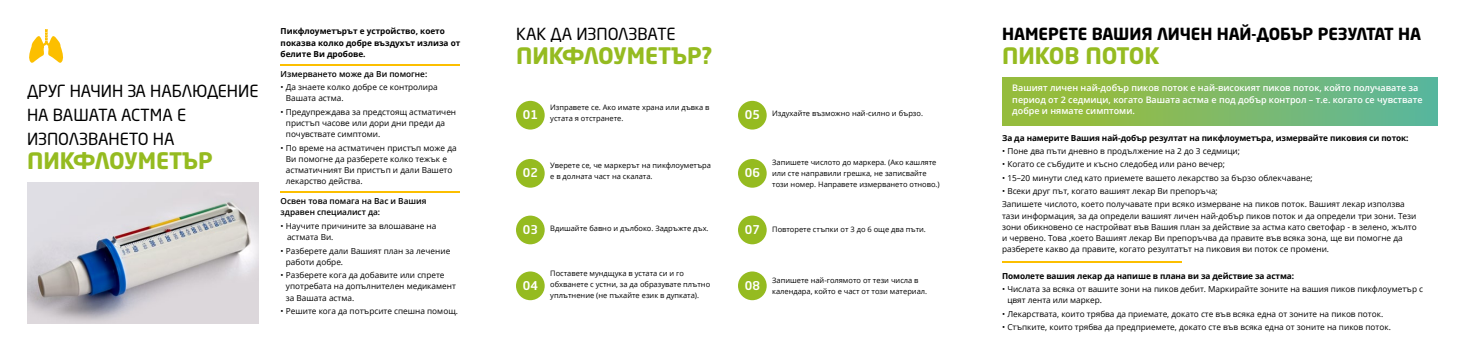
<style>
.page{position:relative;width:1467px;height:351px;background:#fff}
.page>*{position:absolute;margin:0;border:0;box-sizing:border-box;transform-origin:0 0}
.t1{font:700 22.5px "Neo Sans W1 G";color:#95bb20}
.t2{font:16.5px/24px "Neo Sans W1 G";color:#000}
.t3{font:700 16.5px "Neo Sans W1 G";color:#000}
.t4{font:500 12px "Neo Sans W1 G";color:#fff}
.t5{font:600 9px/11.2px "Open Sans";color:#fff}
.t6{font:8.25px/11.2px "Open Sans";color:#000}
.t7{font:700 8.25px/11.2px "Open Sans";letter-spacing:-.01em;color:#000}
.t8{font:600 8.25px/11.2px "Open Sans";color:#000}
.t9{font:7.5px/11.2px "Open Sans";color:#000}
</style>
<div class="page">
<svg style="left:29px;top:29px;width:35px;height:34px"></svg>
<hr style="left:281px;top:64px;width:179px;height:2px;background:#fcbf00">
<hr style="left:281px;top:191px;width:179px;height:1px;background:#fcbf00">
<img style="left:27px;top:182px;width:232px;height:142px">
<div style="left:516px;top:101px;width:29px;height:28px;background:#95bb20;border-radius:50%"></div>
<div style="left:738px;top:101px;width:29px;height:28px;background:#95bb20;border-radius:50%"></div>
<div style="left:516px;top:215px;width:29px;height:29px;background:#95bb20;border-radius:50%"></div>
<div style="left:738px;top:215px;width:29px;height:29px;background:#95bb20;border-radius:50%"></div>
<div style="left:516px;top:159px;width:29px;height:29px;background:#95bb20;border-radius:50%"></div>
<div style="left:738px;top:159px;width:29px;height:29px;background:#95bb20;border-radius:50%"></div>
<div style="left:516px;top:271px;width:29px;height:29px;background:#95bb20;border-radius:50%"></div>
<div style="left:738px;top:271px;width:29px;height:29px;background:#95bb20;border-radius:50%"></div>
<div style="left:1002px;top:77px;width:435px;height:49px;background:linear-gradient(to right,#a0bd2f,#5cb69e)"></div>
<hr style="left:1002px;top:262px;width:179px;height:1px;background:#fcbf00">
<h2 class="t2" style="left:27px;top:79px;width:233px">ДРУГ НАЧИН ЗА НАБЛЮДЕНИЕ<br>НА ВАШАТА АСТМА Е<br>ИЗПОЛЗВАНЕТО НА</h2>
<h1 class="t1" style="left:27px;top:146px;width:187px">ПИКФЛОУМЕТЪР</h1>
<p class="t7" style="left:281px;top:26px;width:181px">Пикфлоуметърът е устройство, което показва колко добре въздухът излиза от белите Ви дробове.</p>
<p class="t8" style="left:281px;top:68px;width:148px">Измерването може да Ви помогне:</p>
<p class="t6" style="left:286px;top:81px;width:153px;text-indent:-5px">• Да знаете колко добре се контролира<br>Вашата астма.</p>
<p class="t6" style="left:286px;top:106px;width:172px;text-indent:-5px">• Предупреждава за предстоящ астматичен пристъп часове или дори дни преди да почувствате симптоми.</p>
<p class="t6" style="left:286px;top:142px;width:172px;text-indent:-5px">• По време на астматичен пристъп може да Ви помогне да разберете колко тежък е астматичният Ви пристъп и дали Вашето лекарство действа.</p>
<p class="t8" style="left:281px;top:195px;width:147px">Освен това помага на Вас и Вашия здравен специалист да:</p>
<p class="t6" style="left:287px;top:220px;width:151px;text-indent:-6px">• Научите причините за влошаване на астмата Ви.</p>
<p class="t6" style="left:286px;top:245px;width:166px;text-indent:-5px">• Разберете дали Вашият план за лечение работи добре.</p>
<p class="t6" style="left:286px;top:269px;width:172px;text-indent:-5px">• Разберете кога да добавите или спрете употребата на допълнителен медикамент за Вашата астма.</p>
<p class="t6" style="left:281px;top:305px;width:179px">• Решите кога да потърсите спешна помощ.</p>
<h2 class="t2" style="left:516px;top:21px;width:161px">КАК ДА ИЗПОЛЗВАТЕ</h2>
<h1 class="t1" style="left:516px;top:41px;width:198px">ПИКФЛОУМЕТЪР?</h1>
<p class="t9" style="left:550px;top:101px;width:161px">Изправете се. Ако имате храна или дъвка в устата я отстранете.</p>
<p class="t9" style="left:772px;top:107px;width:152px">Издухайте възможно най-силно и бързо.</p>
<h3 class="t4" style="left:523px;top:107px;width:17px">01</h3>
<h3 class="t4" style="left:745px;top:107px;width:17px">05</h3>
<p class="t9" style="left:550px;top:159px;width:162px">Уверете се, че маркерът на пикфлоуметъра е в долната част на скалата.</p>
<p class="t9" style="left:772px;top:156px;width:169px">Запишете числото до маркера. (Ако кашляте или сте направили грешка, не записвайте този номер. Направете измерването отново.)</p>
<h3 class="t4" style="left:523px;top:165px;width:17px">02</h3>
<h3 class="t4" style="left:745px;top:165px;width:17px">06</h3>
<h3 class="t4" style="left:523px;top:222px;width:17px">03</h3>
<h3 class="t4" style="left:745px;top:222px;width:17px">07</h3>
<p class="t9" style="left:550px;top:222px;width:160px">Вдишайте бавно и дълбоко. Задръжте дъх.</p>
<p class="t9" style="left:772px;top:223px;width:155px">Повторете стъпки от 3 до 6 още два пъти.</p>
<p class="t9" style="left:550px;top:267px;width:162px">Поставете мундщука в устата си и го обхванете с устни, за да образувате плътно уплътнение (не пъхайте език в дупката).</p>
<p class="t9" style="left:772px;top:274px;width:156px">Запишете най-голямото от тези числа в календара, който е част от този материал.</p>
<h3 class="t4" style="left:523px;top:277px;width:17px">04</h3>
<h3 class="t4" style="left:745px;top:277px;width:17px">08</h3>
<h2 class="t3" style="left:1002px;top:23px;width:420px">НАМЕРЕТЕ ВАШИЯ ЛИЧЕН НАЙ-ДОБЪР РЕЗУЛТАТ НА</h2>
<h1 class="t1" style="left:1002px;top:41px;width:159px">ПИКОВ ПОТОК</h1>
<p class="t5" style="left:1012px;top:82px;width:412px">Вашият личен най-добър пиков поток е най-високият пиков поток, който получавате за период от 2 седмици, когато Вашата астма е под добър контрол – т.е. когато се чувствате добре и нямате симптоми.</p>
<p class="t7" style="left:1002px;top:132px;width:408px">За да намерите Вашия най-добър резултат на пикфлоуметъра, измервайте пиковия си поток:</p>
<p class="t6" style="left:1002px;top:145px;width:239px">• Поне два пъти дневно в продължение на 2 до 3 седмици;</p>
<p class="t6" style="left:1002px;top:158px;width:224px">• Когато се събудите и късно следобед или рано вечер;</p>
<p class="t6" style="left:1002px;top:172px;width:312px">• 15–20 минути след като приемете вашето лекарство за бързо облекчаване;</p>
<p class="t6" style="left:1002px;top:184px;width:404px;line-height:13.4px">• Всеки друг път, когато вашият лекар Ви препоръча;<br>Запишете числото, което получавате при всяко измерване на пиков поток. Вашият лекар използва</p>
<p class="t6" style="left:1002px;top:210px;width:416px">тази информация, за да определи вашият личен най-добър пиков поток и да определи три зони. Тези зони обикновено се настройват във Вашия план за действие за астма като светофар - в зелено, жълто и червено. Това ,което Вашият лекар Ви препоръчва да правите във всяка зона, ще ви помогне да разберете какво да правите, когато резултатът на пиковия ви поток се промени.</p>
<p class="t7" style="left:1002px;top:270px;width:294px">Помолете вашия лекар да напише в плана ви за действие за астма:</p>
<p class="t6" style="left:1007px;top:283px;width:417px;text-indent:-5px">• Числата за всяка от вашите зони на пиков дебит. Маркирайте зоните на вашия пиков пикфлоуметър с цвят лента или маркер.</p>
<p class="t6" style="left:1002px;top:308px;width:383px">• Лекарствата, които трябва да приемате, докато сте във всяка една от зоните на пиков поток.</p>
<p class="t6" style="left:1002px;top:321px;width:390px">• Стъпките, които трябва да предприемете, докато сте във всяка една от зоните на пиков поток.</p>
</div>
